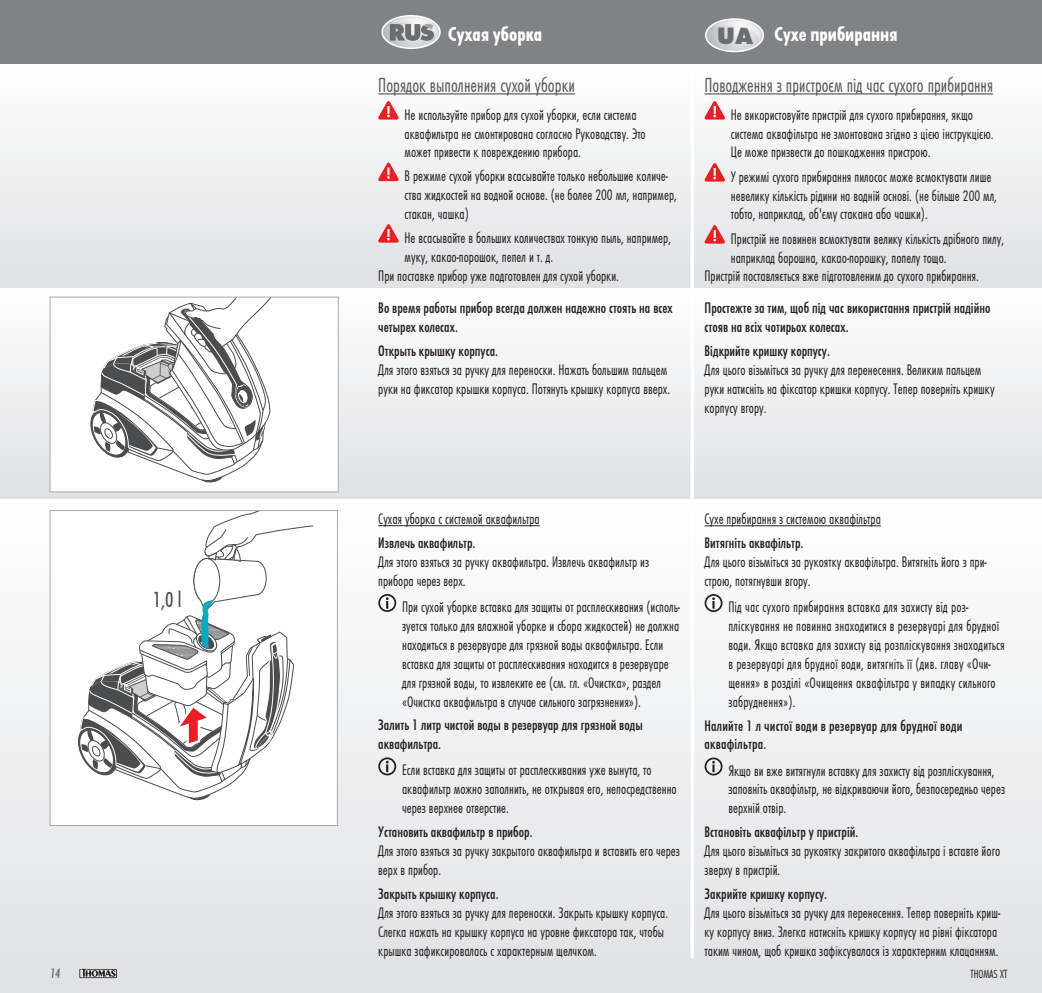
<style>
.page{position:relative;width:1042px;height:993px;background:#fff}
.page>*{position:absolute;margin:0;border:0;box-sizing:border-box;transform-origin:0 0}
.t1{font:22.57px "Futura Con Boo";color:#4b4c4d}
.t2{font:300 21px "Futura Con";color:#57585a}
.t3{font:700 21px "Futura Con";color:#fff}
.t4{font:300 15.75px/18.9px "Futura Con";color:#231f20}
.t5{font:500 15.75px/18.9px "Futura Con";color:#231f20}
.t6{font:14px "Futura Con Boo Obl";color:#57585a}
.t7{font:300 12.25px "Futura Con";color:#231f20}
.s1{font-family:"Function";font-weight:800;font-size:24.68px;color:#6c6d70}
</style>
<div class="page">
<hr style="left:1041px;top:63px;width:1px;height:225px;background:#808285">
<div style="left:0;top:0;width:1042px;height:63px;background:#808285"></div>
<div style="left:0;top:498px;width:1042px;height:494px;background:linear-gradient(to bottom,#fefefe,#e1e2e4)"></div>
<div style="left:0;top:64px;width:1042px;height:225px;background:linear-gradient(to bottom,#fdfdfd,#e0e1e3)"></div>
<div style="left:0;top:288px;width:1042px;height:210px;background:linear-gradient(to bottom,#fffffe,#e0e1e3)"></div>
<svg style="left:382px;top:16px;width:58px;height:32px"></svg>
<hr style="left:378px;top:93px;width:197px;height:1px;background:#57585a">
<svg style="left:378px;top:101px;width:21px;height:18px"></svg>
<svg style="left:378px;top:162px;width:21px;height:19px"></svg>
<svg style="left:378px;top:224px;width:21px;height:18px"></svg>
<hr style="left:378px;top:525px;width:162px;height:1px;background:#231f20">
<div style="left:378px;top:593px;width:18px;height:18px;border:2px solid #231f20;border-radius:50%"></div>
<svg style="left:386px;top:597px;width:3px;height:11px"></svg>
<div style="left:378px;top:757px;width:18px;height:18px;border:2px solid #231f20;border-radius:50%"></div>
<svg style="left:386px;top:760px;width:3px;height:11px"></svg>
<hr style="left:704px;top:93px;width:289px;height:1px;background:#57585a">
<svg style="left:704px;top:101px;width:21px;height:18px"></svg>
<svg style="left:704px;top:163px;width:21px;height:18px"></svg>
<svg style="left:704px;top:225px;width:21px;height:18px"></svg>
<hr style="left:704px;top:525px;width:177px;height:1px;background:#231f20">
<div style="left:704px;top:594px;width:18px;height:18px;border:2px solid #231f20;border-radius:50%"></div>
<svg style="left:712px;top:597px;width:3px;height:11px"></svg>
<div style="left:704px;top:757px;width:18px;height:18px;border:2px solid #231f20;border-radius:50%"></div>
<svg style="left:712px;top:760px;width:3px;height:12px"></svg>
<div style="left:705px;top:18px;width:59px;height:34px;border:2px solid #fff;border-radius:50%"></div>
<svg style="left:706px;top:19px;width:57px;height:32px"></svg>
<div style="left:50px;top:297px;width:288px;height:194px;background:#fff"></div>
<svg style="left:90px;top:298px;width:181px;height:185px"></svg>
<div style="left:50px;top:296px;width:289px;height:196px;border:1px solid #a8a9ad"></div>
<div style="left:50px;top:510px;width:287px;height:315px;background:#fff"></div>
<svg style="left:78px;top:512px;width:235px;height:288px"></svg>
<div style="left:50px;top:510px;width:288px;height:315px;border:1px solid #a8a9ad"></div>
<svg style="left:79px;top:968px;width:38px;height:9px"></svg>
<hr style="left:690px;top:74px;width:4px;height:883px;background:#fff">
<h1 class="t1" style="left:153px;top:584px;width:30px">1,0 l</h1>
<h2 class="t3" style="left:448px;top:19px;width:96px">Сухая уборка</h2>
<h2 class="t2" style="left:378px;top:71px;width:198px">Порядок выполнения сухой уборки</h2>
<p class="t4" style="left:404px;top:104px;width:243px">Не используйте прибор для сухой уборки, если система аквафильтра не смонтирована согласно Руководству. Это может привести к повреждению прибора.</p>
<p class="t4" style="left:404px;top:166px;width:274px">В режиме сухой уборки всасывайте только небольшие количе&shy;ства жидкостей на водной основе. (не более 200 мл, например, стакан, чашка)</p>
<p class="t4" style="left:404px;top:227px;width:268px">Не всасывайте в больших количествах тонкую пыль, например,</p>
<p class="t4" style="left:404px;top:246px;width:150px">муку, какао-порошок, пепел и т. д.</p>
<p class="t4" style="left:378px;top:266px;width:242px">При поставке прибор уже подготовлен для сухой уборки.</p>
<p class="t5" style="left:378px;top:298px;width:296px">Во время работы прибор всегда должен надежно стоять на всех четырех колесах.</p>
<p class="t5" style="left:378px;top:340px;width:121px">Открыть крышку корпуса.</p>
<p class="t4" style="left:378px;top:359px;width:293px">Для этого взяться за ручку для переноски. Нажать большим пальцем руки на фиксатор крышки корпуса. Потянуть крышку корпуса вверх.</p>
<h2 class="t3" style="left:717px;top:19px;width:182px"><span class="s1">UA</span> Сухе прибирання</h2>
<h2 class="t2" style="left:704px;top:71px;width:290px">Поводження з пристроєм під час сухого прибирання</h2>
<p class="t4" style="left:731px;top:104px;width:264px">Не використовуйте пристрій для сухого прибирання, якщо система аквафільтра не змонтована згідно з цією інструкцією.<br>Це може призвести до пошкодження пристрою.</p>
<p class="t4" style="left:731px;top:166px;width:268px">У режимі сухого прибирання пилосос може всмоктувати лише невелику кількість рідини на водній основі. (не більше 200 мл, тобто, наприклад, об'єму стакана або чашки).</p>
<p class="t4" style="left:731px;top:228px;width:275px">Пристрій не повинен всмоктувати велику кількість дрібного пилу,</p>
<p class="t4" style="left:731px;top:247px;width:217px">наприклад борошна, какао-порошку, попелу тощо.</p>
<p class="t4" style="left:704px;top:266px;width:276px">Пристрій поставляється вже підготовленим до сухого прибирання.</p>
<p class="t5" style="left:704px;top:298px;width:287px">Простежте за тим, щоб під час використання пристрій надійно стояв на всіх чотирьох колесах.</p>
<p class="t5" style="left:704px;top:340px;width:127px">Відкрийте кришку корпусу.</p>
<p class="t4" style="left:704px;top:359px;width:291px">Для цього візьміться за ручку для перенесення. Великим пальцем руки натисніть на фіксатор кришки корпусу. Тепер поверніть кришку корпусу вгору.</p>
<p class="t4" style="left:378px;top:508px;width:163px">Сухая уборка с системой аквафильтра</p>
<p class="t5" style="left:378px;top:532px;width:99px">Извлечь аквафильтр.</p>
<p class="t4" style="left:378px;top:551px;width:272px">Для этого взяться за ручку аквафильтра. Извлечь аквафильтр из прибора через верх.</p>
<p class="t4" style="left:402px;top:596px;width:279px">При сухой уборке вставка для защиты от расплескивания (исполь&shy;зуется только для влажной уборке и сбора жидкостей) не должна находиться в резервуаре для грязной воды аквафильтра. Если вставка для защиты от расплескивания находится в резервуаре для грязной воды, то извлеките ее (см. гл. «Очистка», раздел «Очистка аквафильтра в случае сильного загрязнения»).</p>
<p class="t5" style="left:378px;top:715px;width:266px">Залить 1 литр чистой воды в резервуар для грязной воды аквафильтра.</p>
<p class="t4" style="left:402px;top:759px;width:276px">Если вставка для защиты от расплескивания уже вынута, то аквафильтр можно заполнить, не открывая его, непосредственно через верхнее отверстие.</p>
<p class="t5" style="left:378px;top:821px;width:156px">Установить аквафильтр в прибор.</p>
<p class="t4" style="left:378px;top:840px;width:303px">Для этого взяться за ручку закрытого аквафильтра и вставить его через верх в прибор.</p>
<p class="t5" style="left:378px;top:883px;width:122px">Закрыть крышку корпуса.</p>
<p class="t4" style="left:378px;top:902px;width:291px">Для этого взяться за ручку для переноски. Закрыть крышку корпуса.<br>Слегка нажать на крышку корпуса на уровне фиксатора так, чтобы крышка зафиксировалась с характерным щелчком.</p>
<p class="t4" style="left:704px;top:509px;width:178px">Сухе прибирання з системою аквафільтра</p>
<p class="t5" style="left:704px;top:532px;width:100px">Витягніть аквафільтр.</p>
<p class="t4" style="left:704px;top:551px;width:284px">Для цього візьміться за рукоятку аквафільтра. Витягніть його з при&shy;строю, потягнувши вгору.</p>
<p class="t4" style="left:728px;top:596px;width:278px">Під час сухого прибирання вставка для захисту від роз&shy;пліскування не повинна знаходитися в резервуарі для брудної води. Якщо вставка для захисту від розпліскування знаходиться в резервуарі для брудної води, витягніть її (див. главу «Очи&shy;щення» в розділі «Очищення аквафільтра у випадку сильного забруднення»).</p>
<p class="t5" style="left:704px;top:715px;width:259px">Налийте 1 л чистої води в резервуар для брудної води аквафільтра.</p>
<p class="t4" style="left:728px;top:760px;width:278px">Якщо ви вже витягнули вставку для захисту від розпліскування, заповніть аквафільтр, не відкриваючи його, безпосередньо через верхній отвір.</p>
<p class="t5" style="left:704px;top:821px;width:155px">Встановіть аквафільтр у пристрій.</p>
<p class="t4" style="left:704px;top:840px;width:297px">Для цього візьміться за рукоятку закритого аквафільтра і вставте його зверху в пристрій.</p>
<p class="t5" style="left:704px;top:883px;width:124px">Закрийте кришку корпусу.</p>
<p class="t4" style="left:704px;top:902px;width:297px">Для цього візьміться за ручку для перенесення. Тепер поверніть криш&shy;ку корпусу вниз. Злегка натисніть кришку корпусу на рівні фіксатора таким чином, щоб кришка зафіксувалася із характерним клацанням.</p>
<p class="t6" style="left:50px;top:963px;width:12px">14</p>
<p class="t7" style="left:970px;top:965px;width:38px">THOMAS XT</p>
</div>
